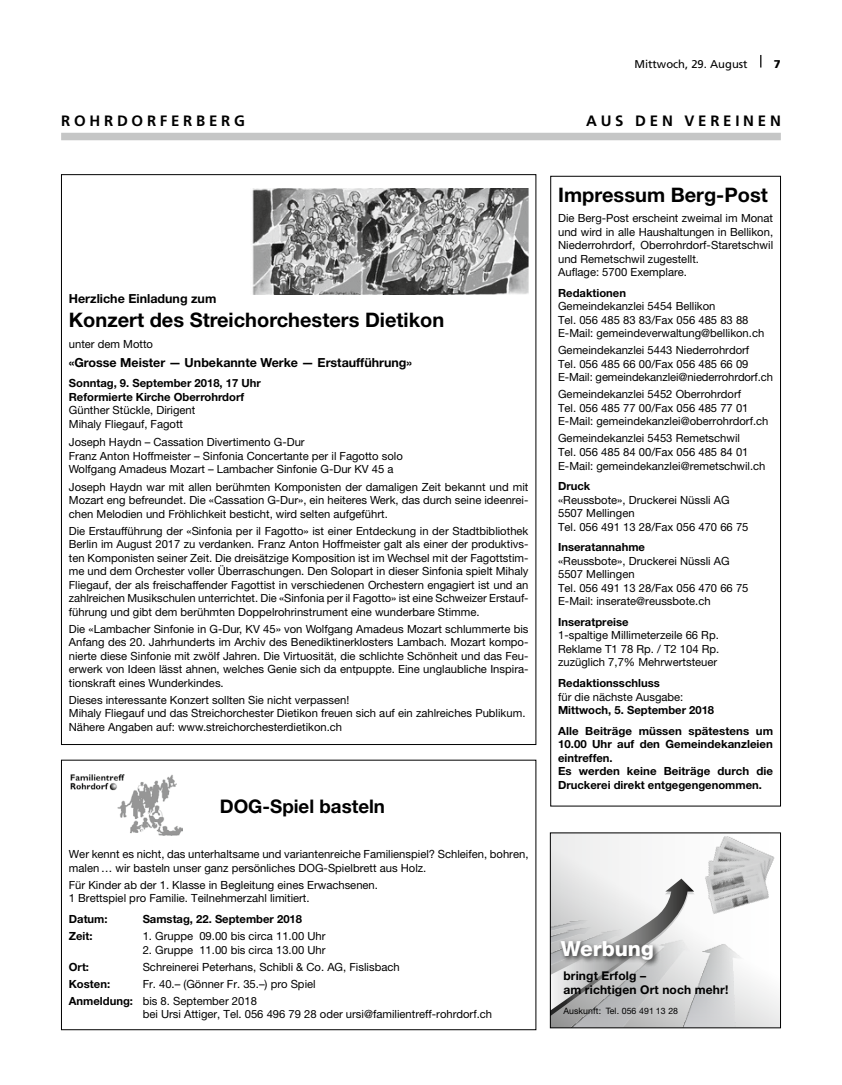
<style>
.page{position:relative;width:842px;height:1085px;background:#fff}
.page>*{position:absolute;margin:0;border:0;box-sizing:border-box;transform-origin:0 0}
.t1{font:800 20.88px "Helvetica Neue LT Std";color:#fff}
.t2{font:700 20px "Helvetica Neue LT Std";color:#000}
.t3{font:700 18.75px "Helvetica Neue LT Std";color:#000}
.t4{font:700 15px "Frutiger LT Std";letter-spacing:.25em;color:#000}
.t5{font:700 12.5px "Helvetica Neue LT Std";color:#000}
.t6{font:700 12px/14.5px "Helvetica Neue LT Std";letter-spacing:.01em;color:#000}
.t7{font:11.25px/13.5px "Helvetica Neue LT Std";color:#000}
.t8{font:700 11.25px/13.5px "Helvetica Neue LT Std";color:#000}
.t9{font:11.25px "Frutiger LT Std";color:#000}
.t10{font:900 11.25px "Frutiger LT Std";color:#000}
.t11{font:8.75px "Helvetica Neue LT Std";letter-spacing:.01em;color:#000}
.s1{font-weight:700}
</style>
<div class="page">
<svg style="left:760px;top:55px;width:1px;height:13px"></svg>
<div style="left:61px;top:133px;width:719px;height:7px;background:#c5c6c6"></div>
<img style="left:70px;top:774px;width:112px;height:60px">
<img style="left:252px;top:188px;width:276px;height:106px">
<div style="left:550px;top:176px;width:230px;height:630px;border:1px solid #000"></div>
<svg style="left:552px;top:834px;width:226px;height:191px"></svg>
<svg style="left:552px;top:878px;width:135px;height:41px"></svg>
<img style="left:552px;top:919px;width:135px;height:106px">
<img style="left:661px;top:923px;width:103px;height:102px">
<img style="left:552px;top:908px;width:91px;height:80px">
<img style="left:552px;top:906px;width:60px;height:59px">
<img style="left:552px;top:899px;width:56px;height:52px">
<img style="left:687px;top:836px;width:88px;height:105px">
<div style="left:558px;top:938px;width:102px;height:29px;background:#000;opacity:.75"></div>
<p class="t9" style="left:634px;top:57px;width:115px">Mittwoch, 29. August</p>
<p class="t10" style="left:774px;top:57px;width:8px">7</p>
<h3 class="t4" style="left:61px;top:112px;width:185px">ROHRDORFERBERG</h3>
<h3 class="t4" style="left:586px;top:112px;width:196px">AUS DEN VEREINEN</h3>
<p class="t5" style="left:69px;top:291px;width:149px">Herzliche Einladung zum</p>
<h2 class="t2" style="left:69px;top:308px;width:377px">Konzert des Streichorchesters Dietikon</h2>
<p class="t7" style="left:69px;top:337px;width:86px">unter dem Motto</p>
<p class="t5" style="left:69px;top:354px;width:345px">«Grosse Meister — Unbekannte Werke — Erstaufführung»</p>
<p class="t8" style="left:69px;top:376px;width:193px">Sonntag, 9. September 2018, 17 Uhr<br>Reformierte Kirche Oberrohrdorf</p>
<p class="t7" style="left:69px;top:403px;width:128px">Günther Stückle, Dirigent<br>Mihaly Fliegauf, Fagott</p>
<p class="t7" style="left:69px;top:435px;width:335px">Joseph Haydn – Cassation Divertimento G-Dur<br>Franz Anton Hoffmeister – Sinfonia Concertante per il Fagotto solo<br>Wolfgang Amadeus Mozart – Lambacher Sinfonie G-Dur KV 45 a</p>
<p class="t7" style="left:69px;top:479px;width:461px;text-align:justify">Joseph Haydn war mit allen berühmten Komponisten der damaligen Zeit bekannt und mit Mozart eng befreundet. Die «Cassation G-Dur», ein heiteres Werk, das durch seine ideenrei&shy;chen Melodien und Fröhlichkeit besticht, wird selten aufgeführt.</p>
<p class="t7" style="left:69px;top:523px;width:461px;text-align:justify">Die Erstaufführung der «Sinfonia per il Fagotto» ist einer Entdeckung in der Stadtbibliothek Berlin im August 2017 zu verdanken. Franz Anton Hoffmeister galt als einer der produktivs&shy;ten Komponisten seiner Zeit. Die dreisätzige Komposition ist im Wechsel mit der Fagottstim&shy;me und dem Orchester voller Überraschungen. Den Solopart in dieser Sinfonia spielt Mihaly Fliegauf, der als freischaffender Fagottist in verschiedenen Orchestern engagiert ist und an zahlreichen Musikschulen unterrichtet. Die «Sinfonia per il Fagotto» ist eine Schweizer Erstauf&shy;führung und gibt dem berühmten Doppelrohrinstrument eine wunderbare Stimme.</p>
<p class="t7" style="left:69px;top:621px;width:461px;text-align:justify">Die «Lambacher Sinfonie in G-Dur, KV 45» von Wolfgang Amadeus Mozart schlummerte bis Anfang des 20. Jahrhunderts im Archiv des Benediktinerklosters Lambach. Mozart kompo&shy;nierte diese Sinfonie mit zwölf Jahren. Die Virtuosität, die schlichte Schönheit und das Feu&shy;erwerk von Ideen lässt ahnen, welches Genie sich da entpuppte. Eine unglaubliche Inspira&shy;tionskraft eines Wunderkindes.</p>
<p class="t7" style="left:69px;top:692px;width:458px">Dieses interessante Konzert sollten Sie nicht verpassen!<br>Mihaly Fliegauf und das Streichorchester Dietikon freuen sich auf ein zahlreiches Publikum.<br>Nähere Angaben auf: www.streichorchesterdietikon.ch</p>
<h3 class="t3" style="left:220px;top:794px;width:167px">DOG-Spiel basteln</h3>
<p class="t7" style="left:69px;top:847px;width:461px">Wer kennt es nicht, das unterhaltsame und variantenreiche Familienspiel? Schleifen, bohren, malen … wir basteln unser ganz persönliches DOG-Spielbrett aus Holz.</p>
<p class="t7" style="left:69px;top:877px;width:311px">Für Kinder ab der 1. Klasse in Begleitung eines Erwachsenen.<br>1 Brettspiel pro Familie. Teilnehmerzahl limitiert.</p>
<p class="t8" style="left:69px;top:911px;width:40px">Datum:</p>
<p class="t8" style="left:143px;top:911px;width:161px">Samstag, 22. September 2018</p>
<p class="t8" style="left:69px;top:928px;width:25px">Zeit:</p>
<p class="t7" style="left:143px;top:928px;width:184px">1. Gruppe 09.00 bis circa 11.00 Uhr</p>
<p class="t7" style="left:143px;top:942px;width:184px">2. Gruppe 11.00 bis circa 13.00 Uhr</p>
<p class="t8" style="left:69px;top:959px;width:22px">Ort:</p>
<p class="t7" style="left:143px;top:959px;width:258px">Schreinerei Peterhans, Schibli &amp; Co. AG, Fislisbach</p>
<p class="t8" style="left:69px;top:976px;width:43px">Kosten:</p>
<p class="t7" style="left:69px;top:974px;width:248px;line-height:17px;text-indent:74px">Fr. 40.– (Gönner Fr. 35.–) pro Spiel<br><span class="s1">Anmeldung:</span> bis 8. September 2018</p>
<p class="t7" style="left:143px;top:1007px;width:351px">bei Ursi Attiger, Tel. 056 496 79 28 oder ursi@familientreff-rohrdorf.ch</p>
<h2 class="t2" style="left:558px;top:182px;width:211px">Impressum Berg-Post</h2>
<p class="t7" style="left:558px;top:211px;width:216px">Die Berg-Post erscheint zweimal im Monat und wird in alle Haushaltungen in Bellikon, Niederrohrdorf, Oberrohrdorf-Staretschwil und Remetschwil zugestellt.<br>Auflage: 5700 Exemplare.</p>
<p class="t8" style="left:558px;top:286px;width:69px">Redaktionen</p>
<p class="t7" style="left:558px;top:299px;width:208px">Gemeindekanzlei 5454 Bellikon<br>Tel. 056 485 83 83/Fax 056 485 83 88<br>E-Mail: gemeindeverwaltung@bellikon.ch</p>
<p class="t7" style="left:558px;top:343px;width:216px">Gemeindekanzlei 5443 Niederrohrdorf<br>Tel. 056 485 66 00/Fax 056 485 66 09<br>E-Mail: gemeindekanzlei@niederrohrdorf.ch</p>
<p class="t7" style="left:558px;top:387px;width:212px">Gemeindekanzlei 5452 Oberrohrdorf<br>Tel. 056 485 77 00/Fax 056 485 77 01<br>E-Mail: gemeindekanzlei@oberrohrdorf.ch</p>
<p class="t7" style="left:558px;top:431px;width:209px">Gemeindekanzlei 5453 Remetschwil<br>Tel. 056 485 84 00/Fax 056 485 84 01<br>E-Mail: gemeindekanzlei@remetschwil.ch</p>
<p class="t8" style="left:558px;top:479px;width:34px">Druck</p>
<p class="t7" style="left:558px;top:492px;width:192px">«Reussbote», Druckerei Nüssli AG<br>5507 Mellingen<br>Tel. 056 491 13 28/Fax 056 470 66 75</p>
<p class="t8" style="left:558px;top:540px;width:88px">Inseratannahme</p>
<p class="t7" style="left:558px;top:553px;width:192px">«Reussbote», Druckerei Nüssli AG<br>5507 Mellingen<br>Tel. 056 491 13 28/Fax 056 470 66 75<br>E-Mail: inserate@reussbote.ch</p>
<p class="t8" style="left:558px;top:614px;width:72px">Inseratpreise</p>
<p class="t7" style="left:558px;top:628px;width:163px;text-align:justify">1-spaltige Millimeterzeile 66 Rp.<br>Reklame T1 78 Rp. / T2 104 Rp. zuzüglich 7,7% Mehrwertsteuer</p>
<p class="t8" style="left:558px;top:676px;width:103px">Redaktionsschluss</p>
<p class="t7" style="left:558px;top:689px;width:127px">für die nächste Ausgabe:</p>
<p class="t8" style="left:558px;top:699px;width:216px;line-height:20.6px">Mittwoch, 5. September 2018<br>Alle Beiträge müssen spätestens um</p>
<p class="t8" style="left:558px;top:737px;width:216px">10.00 Uhr auf den Gemeindekanzleien eintreffen.<br>Es werden keine Beiträge durch die<br>Druckerei direkt entgegengenommen.</p>
<h1 class="t1" style="left:561px;top:935px;width:94px">Werbung</h1>
<p class="t6" style="left:563px;top:967px;width:167px">bringt Erfolg –<br>am richtigen Ort noch mehr!</p>
<p class="t11" style="left:563px;top:1005px;width:116px">Auskunft: Tel. 056 491 13 28</p>
</div>
